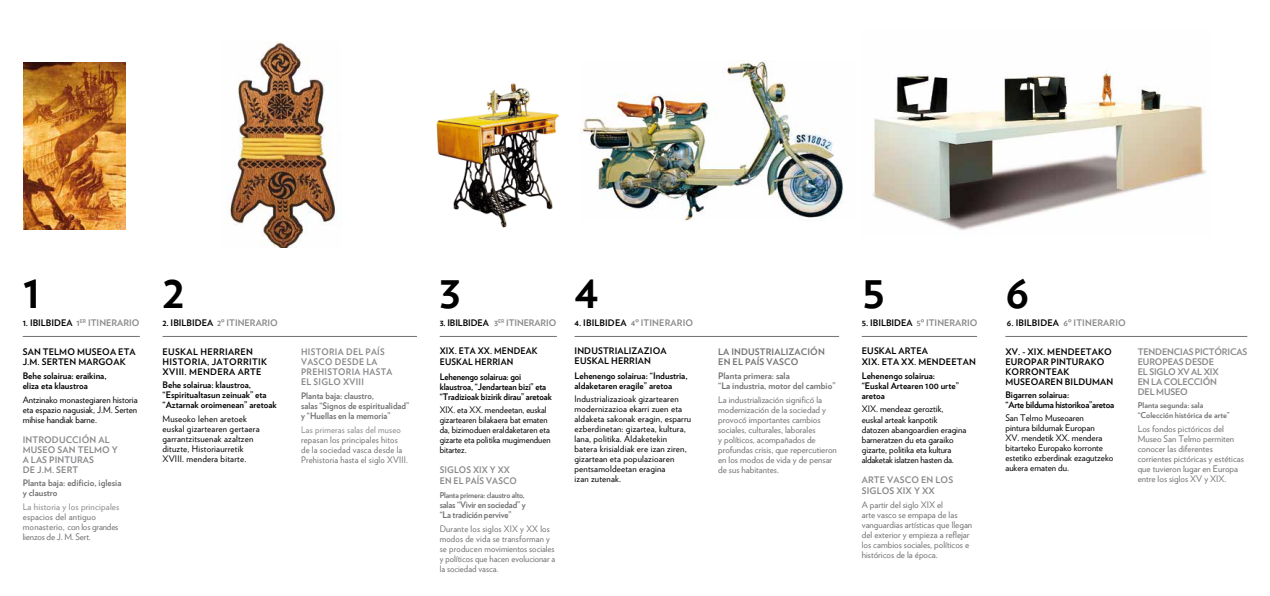
<style>
.page{position:relative;width:1270px;height:596px;background:#fff}
.page>*{position:absolute;margin:0;border:0;box-sizing:border-box;transform-origin:0 0}
.t1{font:700 48px "Verlag";color:#000}
.t2{font:9px/10px "Verlag";color:#707172}
.t3{font:700 9px/10px "Verlag";color:#000}
.t4{font:9px/10px "Verlag";color:#000}
.t5{font:9px/10px "Verlag";letter-spacing:.02em;color:#000}
.t6{font:700 9px/10px "Verlag";letter-spacing:.015em;color:#87888a}
.t7{font:9px/10px "Verlag";color:#707172;scale:.96 1}
.t8{font:9px/10px "Verlag";color:#000;scale:.96 1}
.t9{font:700 9px/10px "Verlag";color:#707172}
.t10{font:700 9px/15px "Verlag";color:#000;text-align:center;scale:.96 1}
.t11{font:700 9px/11px "Verlag";letter-spacing:.015em;color:#87888a;scale:.96 1}
.t12{font:9px/10px "Verlag";letter-spacing:.02em;color:#707172;scale:.96 1}
.t13{font:700 9px/10px "Verlag";color:#707172;scale:.96 1}
.t14{font:9px/10px "Verlag";letter-spacing:.02em;color:#707172}
.t15{font:700 9px/10px "Verlag";letter-spacing:-.025em;color:#000}
.t16{font:700 9px/10px "Verlag";letter-spacing:-.02em;color:#707172;scale:.96 1}
.t17{font:700 9px/10px "Verlag";letter-spacing:-.015em;color:#87888a}
.t18{font:9px "Verlag";letter-spacing:.02em;color:#87888a}
.t19{font:9px "Verlag";letter-spacing:.02em;color:#87888a;scale:.96 1}
.t20{font:700 8px/10px "Verlag";color:#707172}
.t21{font:700 8px "Verlag";letter-spacing:-.02em;color:#707172;scale:.96 1}
</style>
<div class="page">
<img style="left:581px;top:61px;width:263px;height:159px">
<img style="left:23px;top:62px;width:103px;height:168px">
<img style="left:872px;top:69px;width:334px;height:161px">
<img style="left:436px;top:82px;width:123px;height:146px">
<img style="left:227px;top:41px;width:109px;height:207px">
<hr style="left:23px;top:336px;width:117px;height:1px;background:#707172">
<hr style="left:440px;top:336px;width:117px;height:1px;background:#707172">
<hr style="left:862px;top:336px;width:115px;height:1px;background:#707172">
<hr style="left:163px;top:336px;width:254px;height:1px;background:#707172">
<hr style="left:574px;top:336px;width:265px;height:1px;background:#707172">
<hr style="left:1005px;top:336px;width:242px;height:1px;background:#707172">
<h1 class="t1" style="left:23px;top:252px;width:20px">1</h1>
<h1 class="t1" style="left:163px;top:252px;width:24px">2</h1>
<h1 class="t1" style="left:439px;top:252px;width:23px">3</h1>
<p class="t3" style="left:23px;top:317px;width:13px">1. ibilbidea</p>
<p class="t6" style="left:76px;top:317px;width:18px">1<sup>er</sup> itinerario</p>
<p class="t3" style="left:163px;top:317px;width:14px">2. ibilbidea</p>
<p class="t6" style="left:217px;top:317px;width:16px">2º itinerario</p>
<p class="t3" style="left:440px;top:317px;width:14px">3. ibilbidea</p>
<p class="t6" style="left:494px;top:317px;width:18px">3<sup>er</sup> itinerario</p>
<p class="t11" style="left:301px;top:345px;width:14px">Historia</p>
<p class="t11" style="left:346px;top:345px;width:7px">del</p>
<p class="t11" style="left:366px;top:345px;width:20px">Pa ís</p>
<p class="t11" style="left:301px;top:355px;width:8px">Vasco</p>
<p class="t11" style="left:335px;top:355px;width:7px">desde</p>
<p class="t11" style="left:367px;top:355px;width:7px">la</p>
<p class="t11" style="left:301px;top:365px;width:7px">prehistoria</p>
<p class="t11" style="left:363px;top:365px;width:8px">hasta</p>
<p class="t11" style="left:301px;top:375px;width:20px">el siglo</p>
<p class="t11" style="left:343px;top:375px;width:23px">XVIII</p>
<p class="t13" style="left:301px;top:390px;width:114px">Planta baja: claustro,<br>salas “Signos de espiritualidad” y “Huellas en la memoria”</p>
<p class="t19" style="left:301px;top:423px;width:106px">Las primeras salas del museo</p>
<p class="t12" style="left:301px;top:434px;width:113px">repasan los principales hitos de la sociedad vasca desde la<br>Prehistoria hasta el siglo XVIII.</p>
<p class="t10" style="left:440px;top:342px;width:27px">XIX. eta</p>
<p class="t10" style="left:478px;top:342px;width:25px">XX. mendeak</p>
<p class="t10" style="left:440px;top:353px;width:13px">Euskal</p>
<p class="t3" style="left:163px;top:346px;width:13px">Euskal</p>
<p class="t3" style="left:200px;top:346px;width:14px">Herriaren</p>
<p class="t3" style="left:163px;top:356px;width:7px">historia</p>
<p class="t3" style="left:207px;top:356px;width:12px">, jatorritik</p>
<p class="t3" style="left:163px;top:366px;width:35px">XVIII. mendera</p>
<p class="t3" style="left:23px;top:346px;width:34px">San Telmo</p>
<p class="t3" style="left:77px;top:346px;width:16px">Museoa</p>
<p class="t3" style="left:118px;top:346px;width:7px">eta</p>
<p class="t3" style="left:23px;top:356px;width:31px">J.M. Serten</p>
<p class="t10" style="left:440px;top:353px;width:87px">Herrian<br>Lehenengo solairua: goi</p>
<p class="t10" style="left:440px;top:381px;width:118px;line-height:10px;text-align:left">klaustroa, “Jendartean bizi” eta “Tradizioak bizirik dirau” aretoak</p>
<p class="t8" style="left:440px;top:404px;width:117px">XIX. eta XX. mendeetan, euskal gizartearen bilakaera bat ematen da, bizimoduen eraldaketaren eta gizarte eta politika mugimenduen bitartez.</p>
<p class="t11" style="left:440px;top:463px;width:12px">Siglos</p>
<p class="t3" style="left:23px;top:354px;width:85px;line-height:14px;text-indent:56px">margoak<br>Behe solairua: eraikina,</p>
<p class="t3" style="left:23px;top:380px;width:67px">eliza eta klaustroa</p>
<p class="t4" style="left:23px;top:394px;width:117px;text-align:justify">Antzinako monastegiaren historia eta espazio nagusiak, J.M. Serten mihise handiak barne.</p>
<p class="t6" style="left:23px;top:434px;width:10px">Introducci</p>
<p class="t6" style="left:82px;top:434px;width:24px">ón al</p>
<p class="t6" style="left:23px;top:444px;width:15px">Museo</p>
<p class="t6" style="left:58px;top:444px;width:34px">San Telmo</p>
<p class="t6" style="left:112px;top:444px;width:8px">y</p>
<p class="t6" style="left:23px;top:454px;width:15px">a las</p>
<p class="t3" style="left:163px;top:364px;width:90px;line-height:13px;text-indent:75px">arte<br>Behe solairua: klaustroa,</p>
<p class="t3" style="left:163px;top:389px;width:116px">“Espiritualtasun zeinuak” eta “Aztarnak oroimenean” aretoak</p>
<p class="t5" style="left:163px;top:413px;width:99px">Museoko lehen aretoek euskal gizartearen gertaera garrantzitsuenak azaltzen dituzte, Historiaurretik<br>XVIII. mendera bitarte.</p>
<p class="t6" style="left:23px;top:454px;width:45px;text-indent:26px">pinturas<br>de J.M. Sert</p>
<p class="t9" style="left:23px;top:477px;width:100px">Planta baja: edificio, iglesia y claustro</p>
<p class="t18" style="left:23px;top:500px;width:98px">La historia y los principales</p>
<p class="t14" style="left:23px;top:511px;width:97px">espacios del antiguo monasterio, con los grandes lienzos de J. M. Sert.</p>
<p class="t11" style="left:440px;top:463px;width:75px;text-indent:33px">XIX y XX en el País Vasco</p>
<p class="t21" style="left:440px;top:489px;width:90px">Planta primera: claustro alto,</p>
<p class="t16" style="left:440px;top:499px;width:91px">salas “Vivir en sociedad” y “La tradición pervive”</p>
<p class="t7" style="left:440px;top:523px;width:122px">Durante los siglos XIX y XX los modos de vida se transforman y se producen movimientos sociales y políticos que hacen evolucionar a la sociedad vasca.</p>
<h1 class="t1" style="left:574px;top:252px;width:25px">4</h1>
<p class="t3" style="left:574px;top:317px;width:15px">4. ibilbidea</p>
<p class="t6" style="left:631px;top:317px;width:17px">4º itinerario</p>
<p class="t3" style="left:575px;top:345px;width:13px">Industrializazioa<br>Euskal</p>
<p class="t3" style="left:574px;top:352px;width:115px;line-height:15.4px;text-indent:37px">Herrian<br>Lehenengo solairua: “Industria,</p>
<p class="t3" style="left:574px;top:380px;width:99px">aldaketaren eragile” aretoa</p>
<p class="t5" style="left:574px;top:393px;width:118px">Industrializazioak gizartearen modernizazioa ekarri zuen eta aldaketa sakonak eragin, esparru ezberdinetan: gizartea, kultura, lana, politika. Aldaketekin batera krisialdiak ere izan ziren, gizartean eta populazioaren pentsamoldeetan eragina<br>izan zutenak.</p>
<p class="t9" style="left:718px;top:346px;width:20px">La industrializaci</p>
<p class="t9" style="left:810px;top:346px;width:14px">ón</p>
<p class="t9" style="left:718px;top:354px;width:73px;line-height:14px">en el País Vasco<br>Planta primera: sala</p>
<p class="t9" style="left:718px;top:380px;width:119px">“La industria, motor del cambio”</p>
<p class="t2" style="left:718px;top:394px;width:120px">La industrialización significó la modernización de la sociedad y provocó importantes cambios sociales, culturales, laborales<br>y políticos, acompañados de profundas crisis, que repercutieron en los modos de vida y de pensar de sus habitantes.</p>
<h1 class="t1" style="left:862px;top:252px;width:25px">5</h1>
<h1 class="t1" style="left:1005px;top:252px;width:26px">6</h1>
<p class="t3" style="left:862px;top:317px;width:14px">5. ibilbidea</p>
<p class="t6" style="left:917px;top:317px;width:16px">5º itinerario</p>
<p class="t3" style="left:1007px;top:317px;width:15px">6. ibilbidea</p>
<p class="t6" style="left:1064px;top:317px;width:17px">6º itinerario</p>
<p class="t3" style="left:862px;top:345px;width:13px">Euskal</p>
<p class="t3" style="left:898px;top:345px;width:13px">Artea</p>
<p class="t3" style="left:862px;top:356px;width:27px">XIX. eta</p>
<p class="t3" style="left:862px;top:354px;width:75px;line-height:14px;text-indent:40px">XX. mendeetan<br>Lehenengo solairua:</p>
<p class="t3" style="left:862px;top:380px;width:99px">“Euskal Artearen 100 urte” aretoa</p>
<p class="t4" style="left:862px;top:403px;width:83px;line-height:11px">XIX. mendeaz geroztik, euskal arteak kanpotik</p>
<p class="t4" style="left:862px;top:424px;width:106px">datozen abangoardien eragina barneratzen du eta garaiko gizarte, politika eta kultura aldaketak islatzen hasten da.</p>
<p class="t6" style="left:862px;top:474px;width:13px">Arte</p>
<p class="t6" style="left:887px;top:474px;width:14px">vasco</p>
<p class="t6" style="left:921px;top:474px;width:21px">en los</p>
<p class="t6" style="left:862px;top:485px;width:7px">siglos</p>
<p class="t6" style="left:896px;top:485px;width:40px">XIX y XX</p>
<p class="t2" style="left:862px;top:499px;width:112px">A partir del siglo XIX el<br>arte vasco se empapa de las vanguardias artísticas que llegan del exterior y empieza a reflejar los cambios sociales, políticos e históricos de la época.</p>
<p class="t3" style="left:1005px;top:346px;width:50px">XV. - XIX. mendeetako europar</p>
<p class="t3" style="left:1005px;top:356px;width:109px;text-indent:45px">pinturako<br>KORRONTEAK<br>MUSEOAREN BILDUMAN</p>
<p class="t15" style="left:1005px;top:389px;width:110px">Bigarren solairua:<br>“Arte bilduma historikoa” aretoa</p>
<p class="t4" style="left:1005px;top:412px;width:109px">San Telmo Museoaren<br>pintura bildumak Europan<br>XV. mendetik XX. mendera bitarteko Europako korronte estetiko ezberdinak ezagutzeko aukera ematen du.</p>
<p class="t6" style="left:1138px;top:346px;width:7px">tendencias</p>
<p class="t6" style="left:1195px;top:346px;width:6px">pict</p>
<p class="t6" style="left:1214px;top:346px;width:14px">óricas</p>
<p class="t6" style="left:1138px;top:356px;width:7px">europeas</p>
<p class="t6" style="left:1185px;top:356px;width:7px">desde</p>
<p class="t6" style="left:1138px;top:366px;width:18px">el siglo</p>
<p class="t17" style="left:1138px;top:366px;width:82px;text-indent:40px">XV al XIX<br>EN LA COLECCIÓN<br>DEL MUSEO</p>
<p class="t20" style="left:1138px;top:399px;width:94px">Planta segunda: sala “Colección histórica de arte”</p>
<p class="t2" style="left:1138px;top:423px;width:108px">Los fondos pictóricos del<br>Museo San Telmo permiten conocer las diferentes corrientes pictóricas y estéticas que tuvieron lugar en Europa entre los siglos XV y XIX.</p>
</div>
